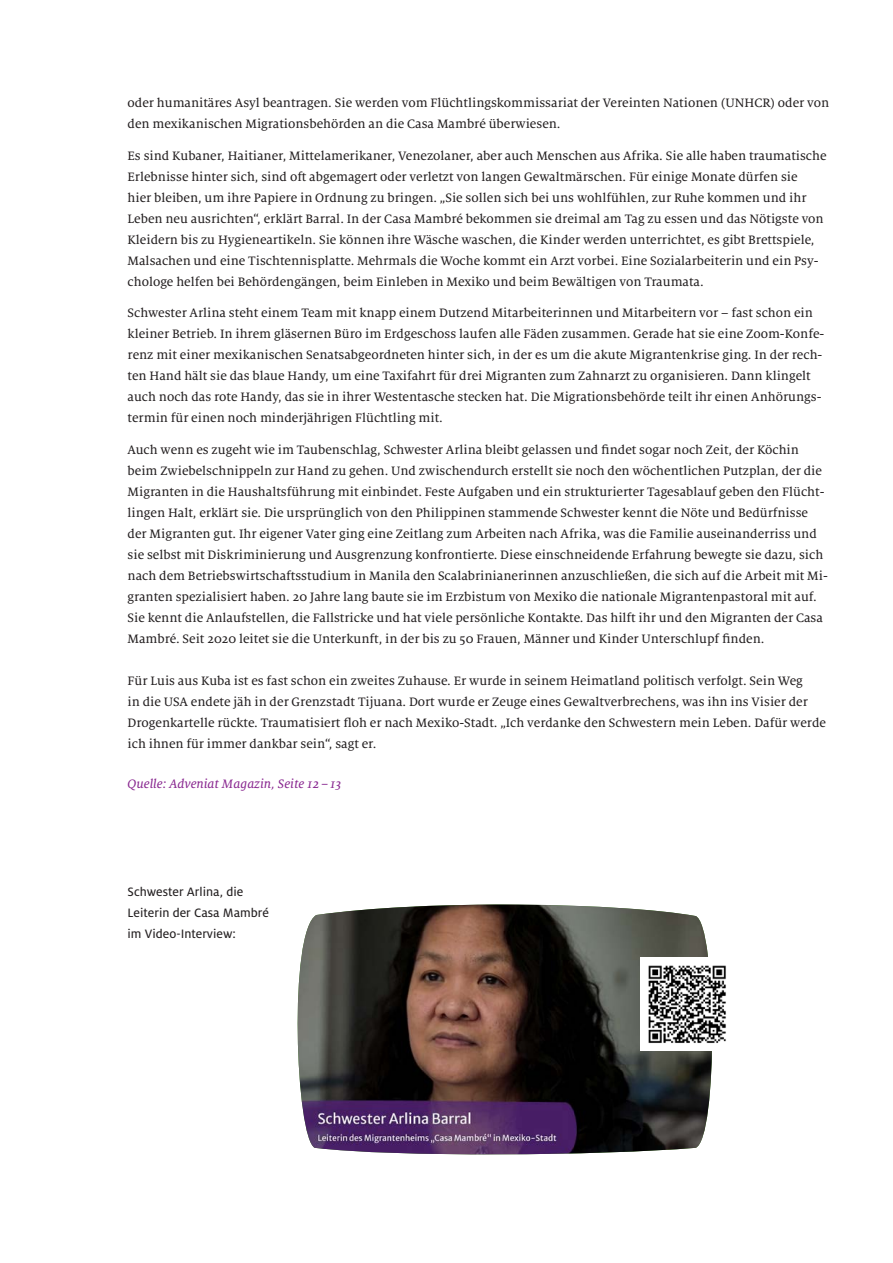
<style>
.page{position:relative;width:893px;height:1263px;background:#fff}
.page>*{position:absolute;margin:0;border:0;box-sizing:border-box;transform-origin:0 0}
.t1{font:13.5px/21px "Milo Serif OT Text";color:#231f20}
.t2{font:13.5px/21px "Milo OT Text";color:#231f20}
.t3{font:13.5px "Milo Serif OT Text Ita";color:#892890}
</style>
<div class="page">
<img style="left:298px;top:904px;width:414px;height:251px">
<img style="left:640px;top:958px;width:86px;height:93px">
<p class="t1" style="left:128px;top:93px;width:703px">oder humanitäres Asyl beantragen. Sie werden vom Flüchtlingskommissariat der Vereinten Nationen (UNHCR) oder von den mexikanischen Migrationsbehörden an die Casa Mambré überwiesen.</p>
<p class="t1" style="left:128px;top:145px;width:700px">Es sind Kubaner, Haitianer, Mittelamerikaner, Venezolaner, aber auch Menschen aus Afrika. Sie alle haben traumatische Erlebnisse hinter sich, sind oft abgemagert oder verletzt von langen Gewaltmärschen. Für einige Monate dürfen sie<br>hier bleiben, um ihre Papiere in Ordnung zu bringen. „Sie sollen sich bei uns wohlfühlen, zur Ruhe kommen und ihr Leben neu ausrichten“, erklärt Barral. In der Casa Mambré bekommen sie dreimal am Tag zu essen und das Nötigste von Kleidern bis zu Hygieneartikeln. Sie können ihre Wäsche waschen, die Kinder werden unterrichtet, es gibt Brettspiele, Malsachen und eine Tischtennisplatte. Mehrmals die Woche kommt ein Arzt vorbei. Eine Sozialarbeiterin und ein Psy&shy;chologe helfen bei Behördengängen, beim Einleben in Mexiko und beim Bewältigen von Traumata.</p>
<p class="t1" style="left:128px;top:303px;width:698px">Schwester Arlina steht einem Team mit knapp einem Dutzend Mitarbeiterinnen und Mitarbeitern vor – fast schon ein kleiner Betrieb. In ihrem gläsernen Büro im Erdgeschoss laufen alle Fäden zusammen. Gerade hat sie eine Zoom-Konfe&shy;renz mit einer mexikanischen Senatsabgeordneten hinter sich, in der es um die akute Migrantenkrise ging. In der rech&shy;ten Hand hält sie das blaue Handy, um eine Taxifahrt für drei Migranten zum Zahnarzt zu organisieren. Dann klingelt auch noch das rote Handy, das sie in ihrer Westentasche stecken hat. Die Migrationsbehörde teilt ihr einen Anhörungs&shy;termin für einen noch minderjährigen Flüchtling mit.</p>
<p class="t1" style="left:128px;top:439px;width:702px">Auch wenn es zugeht wie im Taubenschlag, Schwester Arlina bleibt gelassen und findet sogar noch Zeit, der Köchin beim Zwiebelschnippeln zur Hand zu gehen. Und zwischendurch erstellt sie noch den wöchentlichen Putzplan, der die Migranten in die Haushaltsführung mit einbindet. Feste Aufgaben und ein strukturierter Tagesablauf geben den Flücht&shy;lingen Halt, erklärt sie. Die ursprünglich von den Philippinen stammende Schwester kennt die Nöte und Bedürfnisse der Migranten gut. Ihr eigener Vater ging eine Zeitlang zum Arbeiten nach Afrika, was die Familie auseinanderriss und sie selbst mit Diskriminierung und Ausgrenzung konfrontierte. Diese einschneidende Erfahrung bewegte sie dazu, sich nach dem Betriebswirtschaftsstudium in Manila den Scalabrinianerinnen anzuschließen, die sich auf die Arbeit mit Mi&shy;granten spezialisiert haben. 20 Jahre lang baute sie im Erzbistum von Mexiko die nationale Migrantenpastoral mit auf.<br>Sie kennt die Anlaufstellen, die Fallstricke und hat viele persönliche Kontakte. Das hilft ihr und den Migranten der Casa Mambré. Seit 2020 leitet sie die Unterkunft, in der bis zu 50 Frauen, Männer und Kinder Unterschlupf finden.</p>
<p class="t1" style="left:128px;top:670px;width:700px">Für Luis aus Kuba ist es fast schon ein zweites Zuhause. Er wurde in seinem Heimatland politisch verfolgt. Sein Weg<br>in die USA endete jäh in der Grenzstadt Tijuana. Dort wurde er Zeuge eines Gewaltverbrechens, was ihn ins Visier der Drogenkartelle rückte. Traumatisiert floh er nach Mexiko-Stadt. „Ich verdanke den Schwestern mein Leben. Dafür werde ich ihnen für immer dankbar sein“, sagt er.</p>
<p class="t3" style="left:128px;top:776px;width:215px">Quelle: Adveniat Magazin, Seite 12–13</p>
<p class="t2" style="left:128px;top:882px;width:143px">Schwester Arlina, die<br>Leiterin der Casa Mambré im Video-Interview:</p>
</div>
